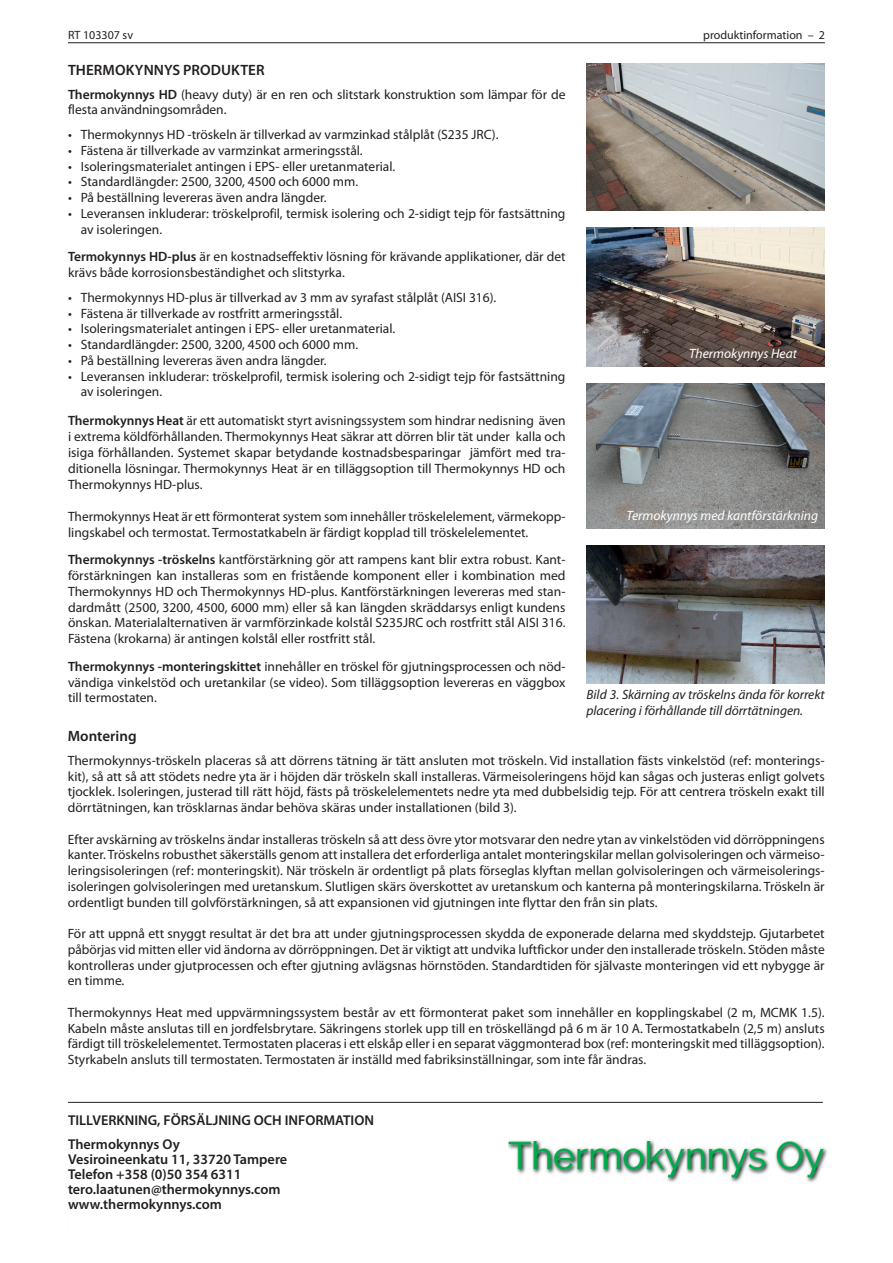
<style>
.page{position:relative;width:893px;height:1263px;background:#fff}
.page>*{position:absolute;margin:0;border:0;box-sizing:border-box;transform-origin:0 0}
.t1{font:600 15px "Myriad Pro";letter-spacing:.005em;color:#231f20}
.t2{font:600 14.25px/15px "Myriad Pro";color:#231f20}
.t3{font:13.5px/15.8px "Myriad Pro";color:#231f20;text-align:justify}
.t4{font:italic 13.5px/15.8px "Myriad Pro";letter-spacing:-.005em;color:#231f20}
.t5{font:italic 13.5px "Myriad Pro";color:#fff}
.t6{font:12px "Myriad Pro";color:#231f20}
.s1{font-weight:600}
</style>
<div class="page">
<hr style="left:68px;top:42px;width:757px;height:1px;background:#231f20">
<hr style="left:68px;top:1102px;width:755px;height:1px;background:#231f20">
<img style="left:509px;top:1140px;width:319px;height:42px">
<img style="left:587px;top:383px;width:238px;height:145px">
<img style="left:587px;top:228px;width:238px;height:138px">
<img style="left:587px;top:64px;width:238px;height:146px">
<img style="left:587px;top:545px;width:238px;height:139px">
<p class="t6" style="left:68px;top:27px;width:67px">RT 103307 sv</p>
<p class="t6" style="left:703px;top:27px;width:123px">produktinformation – 2</p>
<p class="t1" style="left:68px;top:60px;width:198px">THERMOKYNNYS PRODUKTER</p>
<p class="t3" style="left:68px;top:86px;width:499px"><span class="s1">Thermokynnys HD</span> (heavy duty) är en ren och slitstark konstruktion som lämpar för de flesta användningsområden.</p>
<p class="t3" style="left:68px;top:127px;width:432px">• Thermokynnys HD -tröskeln är tillverkad av varmzinkad stålplåt (S235 JRC).</p>
<p class="t3" style="left:68px;top:142px;width:296px">• Fästena är tillverkade av varmzinkat armeringsstål.</p>
<p class="t3" style="left:68px;top:158px;width:329px">• Isoleringsmaterialet antingen i EPS- eller uretanmaterial.</p>
<p class="t3" style="left:68px;top:174px;width:292px">• Standardlängder: 2500, 3200, 4500 och 6000 mm.</p>
<p class="t3" style="left:68px;top:190px;width:260px">• På beställning levereras även andra längder.</p>
<p class="t3" style="left:81px;top:205px;width:486px;text-indent:-13px">• Leveransen inkluderar: tröskelprofil, termisk isolering och 2-sidigt tejp för fastsättning av isoleringen.</p>
<p class="t3" style="left:68px;top:249px;width:499px"><span class="s1">Termokynnys HD-plus</span> är en kostnadseffektiv lösning för krävande applikationer, där det krävs både korrosionsbeständighet och slitstyrka.</p>
<p class="t3" style="left:68px;top:289px;width:430px">• Thermokynnys HD-plus är tillverkad av 3 mm av syrafast stålplåt (AISI 316).</p>
<p class="t3" style="left:68px;top:305px;width:276px">• Fästena är tillverkade av rostfritt armeringsstål.</p>
<p class="t3" style="left:68px;top:321px;width:329px">• Isoleringsmaterialet antingen i EPS- eller uretanmaterial.</p>
<p class="t3" style="left:68px;top:337px;width:292px">• Standardlängder: 2500, 3200, 4500 och 6000 mm.</p>
<p class="t3" style="left:68px;top:352px;width:260px">• På beställning levereras även andra längder.</p>
<p class="t3" style="left:81px;top:368px;width:486px;text-indent:-13px">• Leveransen inkluderar: tröskelprofil, termisk isolering och 2-sidigt tejp för fastsättning av isoleringen.</p>
<p class="t3" style="left:68px;top:412px;width:499px;line-height:16.2px"><span class="s1">Thermokynnys Heat</span> är ett automatiskt styrt avisningssystem som hindrar nedisning även i extrema köldförhållanden. Thermokynnys Heat säkrar att dörren blir tät under kalla och isiga förhållanden. Systemet skapar betydande kostnadsbesparingar jämfört med tra&shy;ditionella lösningar. Thermokynnys Heat är en tilläggsoption till Thermokynnys HD och Thermokynnys HD-plus.</p>
<p class="t3" style="left:68px;top:508px;width:499px">Thermokynnys Heat är ett förmonterat system som innehåller tröskelelement, värmekopp&shy;lingskabel och termostat. Termostatkabeln är färdigt kopplad till tröskelelementet.</p>
<p class="t3" style="left:68px;top:552px;width:499px"><span class="s1">Thermokynnys -tröskelns</span> kantförstärkning gör att rampens kant blir extra robust. Kant&shy;förstärkningen kan installeras som en fristående komponent eller i kombination med Thermokynnys HD och Thermokynnys HD-plus. Kantförstärkningen levereras med stan&shy;dardmått (2500, 3200, 4500, 6000 mm) eller så kan längden skräddarsys enligt kundens önskan. Materialalternativen är varmförzinkade kolstål S235JRC och rostfritt stål AISI 316.<br>Fästena (krokarna) är antingen kolstål eller rostfritt stål.</p>
<p class="t3" style="left:68px;top:658px;width:499px"><span class="s1">Thermokynnys -monteringskittet</span> innehåller en tröskel för gjutningsprocessen och nöd&shy;vändiga vinkelstöd och uretankilar (se video). Som tilläggsoption levereras en väggbox till termostaten.</p>
<p class="t5" style="left:689px;top:345px;width:109px">Thermokynnys Heat</p>
<p class="t5" style="left:626px;top:507px;width:193px">Termokynnys med kantförstärkning</p>
<p class="t4" style="left:587px;top:686px;width:240px">Bild 3. Skärning av tröskelns ända för korrekt placering i förhållande till dörrtätningen.</p>
<p class="t1" style="left:68px;top:727px;width:70px">Montering</p>
<p class="t3" style="left:68px;top:752px;width:758px">Thermokynnys-tröskeln placeras så att dörrens tätning är tätt ansluten mot tröskeln. Vid installation fästs vinkelstöd (ref: monterings&shy;kit), så att så att stödets nedre yta är i höjden där tröskeln skall installeras. Värmeisoleringens höjd kan sågas och justeras enligt golvets tjocklek. Isoleringen, justerad till rätt höjd, fästs på tröskelelementets nedre yta med dubbelsidig tejp. För att centrera tröskeln exakt till dörrtätningen, kan trösklarnas ändar behöva skäras under installationen (bild 3).</p>
<p class="t3" style="left:68px;top:831px;width:758px">Efter avskärning av tröskelns ändar installeras tröskeln så att dess övre ytor motsvarar den nedre ytan av vinkelstöden vid dörröppningens kanter. Tröskelns robusthet säkerställs genom att installera det erforderliga antalet monteringskilar mellan golvisoleringen och värmeiso&shy;leringsisoleringen (ref: monteringskit). När tröskeln är ordentligt på plats förseglas klyftan mellan golvisoleringen och värmeisolerings&shy;isoleringen golvisoleringen med uretanskum. Slutligen skärs överskottet av uretanskum och kanterna på monteringskilarna. Tröskeln är ordentligt bunden till golvförstärkningen, så att expansionen vid gjutningen inte flyttar den från sin plats.</p>
<p class="t3" style="left:68px;top:925px;width:758px">För att uppnå ett snyggt resultat är det bra att under gjutningsprocessen skydda de exponerade delarna med skyddstejp. Gjutarbetet påbörjas vid mitten eller vid ändorna av dörröppningen. Det är viktigt att undvika luftfickor under den installerade tröskeln. Stöden måste kontrolleras under gjutprocessen och efter gjutning avlägsnas hörnstöden. Standardtiden för självaste monteringen vid ett nybygge är en timme.</p>
<p class="t3" style="left:68px;top:1004px;width:758px">Thermokynnys Heat med uppvärmningssystem består av ett förmonterat paket som innehåller en kopplingskabel (2 m, MCMK 1.5).<br>Kabeln måste anslutas till en jordfelsbrytare. Säkringens storlek upp till en tröskellängd på 6 m är 10 A. Termostatkabeln (2,5 m) ansluts färdigt till tröskelelementet. Termostaten placeras i ett elskåp eller i en separat väggmonterad box (ref: monteringskit med tilläggsoption).<br>Styrkabeln ansluts till termostaten. Termostaten är inställd med fabriksinställningar, som inte får ändras.</p>
<p class="t2" style="left:68px;top:1108px;width:308px;line-height:23.5px">TILLVERKNING, FÖRSÄLJNING OCH INFORMATION<br>Thermokynnys Oy</p>
<p class="t2" style="left:68px;top:1151px;width:221px">Vesiroineenkatu 11, 33720 Tampere<br>Telefon +358 (0)50 354 6311 tero.laatunen@thermokynnys.com www.thermokynnys.com</p>
</div>
